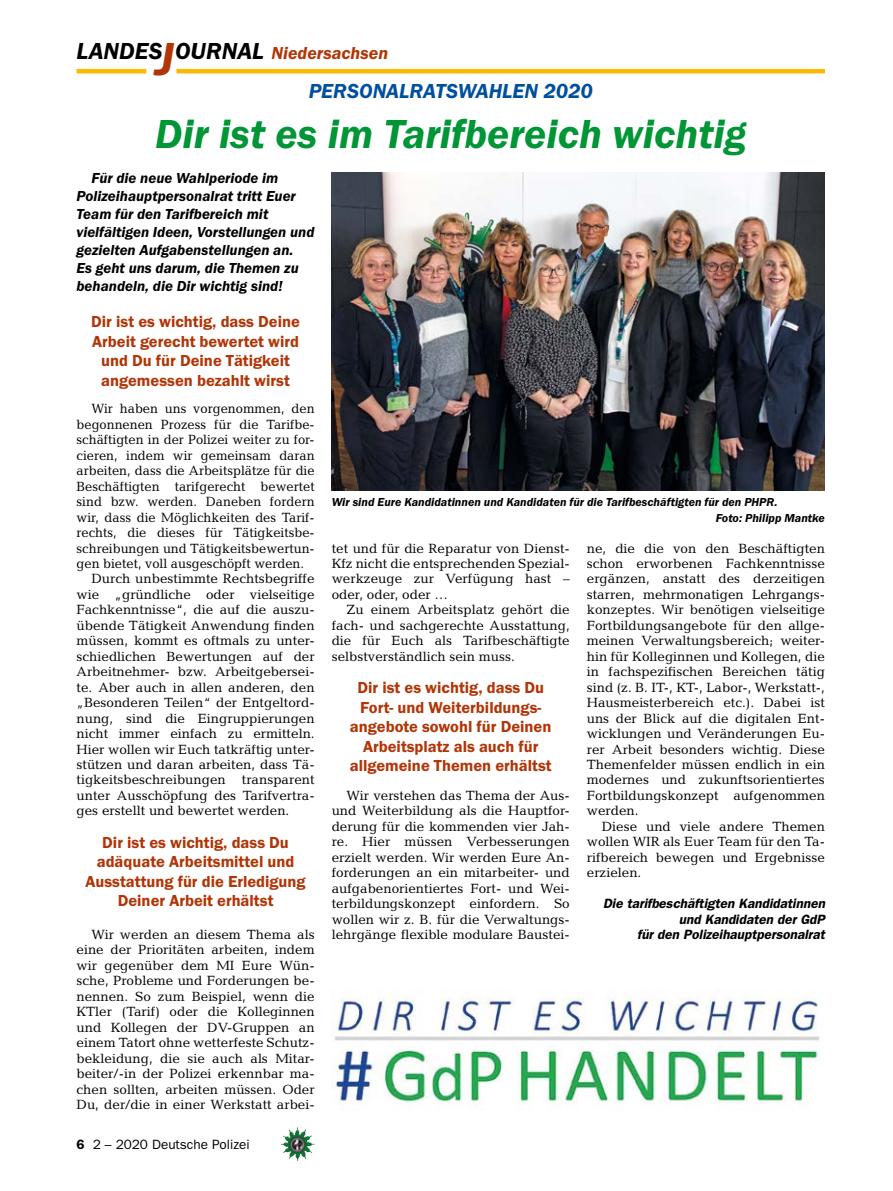
<style>
.page{position:relative;width:893px;height:1191px;background:#fff}
.page>*{position:absolute;margin:0;border:0;box-sizing:border-box;transform-origin:0 0}
._02__HEADLINE_3spalt{font:italic 600 42px "Franklin Gothic Itc T";color:#009636}
._01__RUBRIKENZEILE_o{font:italic 600 21px "Franklin Gothic Itc T";color:#004f9f}
.t1{font:italic 600 18px "Franklin Gothic Itc T";color:#b13507}
._16__ZÜ_A_3-zeilig{font:600 16.5px/19.5px "Franklin Gothic Itc T";color:#b13507;text-align:center}
._08__VORSPANN{font:italic 600 15px/18px "Franklin Gothic Itc T";color:#000}
._09__GRUNDTEXT___Blo{font:13.5px/15.5px "Candida";color:#000;text-align:justify}
._09__GRUNDTEXT___Blo-2{font:13.5px/15.5px "Candida";color:#000;text-align:justify;scale:.96 1}
._13__UNTERSCHRIFT_Ar{font:italic 600 13.5px/15.5px "Franklin Gothic";color:#000;text-align:right}
.t2{font:13.5px "Franklin Gothic";color:#000}
._12__BILDUNTERSCHRIF{font:italic 600 12px/15.5px "Franklin Gothic Itc T";color:#000}
.s1{font-size:24px;color:#000}
.s2{font-size:48px}
.s3{font-weight:600}
</style>
<div class="page">
<hr style="left:77px;top:69px;width:69px;height:4px;background:#fbba00">
<hr style="left:176px;top:69px;width:649px;height:4px;background:#fbba00">
<img style="left:281px;top:1128px;width:16px;height:24px">
<img style="left:332px;top:173px;width:493px;height:318px">
<img style="left:331px;top:989px;width:494px;height:121px">
<h3 class="t1" style="left:77px;top:42px;width:313px"><span class="s1">LANDES</span><span class="s2">J</span><span class="s1">OURNAL</span> Niedersachsen</h3>
<p class="_01__RUBRIKENZEILE_o" style="left:309px;top:79px;width:286px">PERSONALRATSWAHLEN 2020</p>
<p class="_02__HEADLINE_3spalt" style="left:155px;top:109px;width:593px">Dir ist es im Tarifbereich wichtig</p>
<p class="_08__VORSPANN" style="left:77px;top:168px;width:239px;text-indent:15px">Für die neue Wahlperiode im Polizeihauptpersonalrat tritt Euer Team für den Tarifbereich mit vielfältigen Ideen, Vorstellungen und gezielten Aufgabenstellungen an.<br>Es geht uns darum, die Themen zu behandeln, die Dir wichtig sind!</p>
<p class="_16__ZÜ_A_3-zeilig" style="left:91px;top:312px;width:210px">Dir ist es wichtig, dass Deine<br>Arbeit gerecht bewertet wird und Du für Deine Tätigkeit angemessen bezahlt wirst</p>
<p class="_09__GRUNDTEXT___Blo-2" style="left:77px;top:401px;width:250px;text-indent:15px">Wir haben uns vorgenommen, den begonnenen Prozess für die Tarifbe&shy;schäftigten in der Polizei weiter zu for&shy;cieren, indem wir gemeinsam daran arbeiten, dass die Arbeitsplätze für die Beschäftigten tarifgerecht bewertet sind bzw. werden. Daneben fordern wir, dass die Möglichkeiten des Tarif&shy;rechts, die dieses für Tätigkeitsbe&shy;schreibungen und Tätigkeitsbewertun&shy;gen bietet, voll ausgeschöpft werden.</p>
<p class="_09__GRUNDTEXT___Blo" style="left:77px;top:571px;width:240px;text-indent:15px">Durch unbestimmte Rechtsbegriffe wie „gründliche oder vielseitige Fachkenntnisse“, die auf die auszu&shy;übende Tätigkeit Anwendung finden müssen, kommt es oftmals zu unter&shy;schiedlichen Bewertungen auf der Arbeitnehmer- bzw. Arbeitgebersei&shy;te. Aber auch in allen anderen, den „Besonderen Teilen“ der Entgeltord&shy;nung, sind die Eingruppierungen nicht immer einfach zu ermitteln.<br>Hier wollen wir Euch tatkräftig unter&shy;stützen und daran arbeiten, dass Tä&shy;tigkeitsbeschreibungen transparent unter Ausschöpfung des Tarifvertra&shy;ges erstellt und bewertet werden.</p>
<p class="_16__ZÜ_A_3-zeilig" style="left:85px;top:832px;width:222px">Dir ist es wichtig, dass Du adäquate Arbeitsmittel und<br>Ausstattung für die Erledigung<br>Deiner Arbeit erhältst</p>
<p class="_09__GRUNDTEXT___Blo" style="left:77px;top:926px;width:240px;text-align:left;text-indent:15px">Wir werden an diesem Thema als eine der Prioritäten arbeiten, indem wir gegenüber dem MI Eure Wün&shy;sche, Probleme und Forderungen be&shy;nennen. So zum Beispiel, wenn die KTler (Tarif) oder die Kolleginnen und Kollegen der DV-Gruppen an einem Tatort ohne wetterfeste Schutz&shy;bekleidung, die sie auch als Mitar&shy;beiter/-in der Polizei erkennbar ma&shy;chen sollten, arbeiten müssen. Oder Du, der/die in einer Werkstatt arbei-</p>
<p class="_12__BILDUNTERSCHRIF" style="left:716px;top:494px;width:111px;text-indent:-384px">Wir sind Eure Kandidatinnen und Kandidaten für die Tarifbeschäftigten für den PHPR.<br>Foto: Philipp Mantke</p>
<p class="_09__GRUNDTEXT___Blo" style="left:332px;top:540px;width:240px">tet und für die Reparatur von Dienst-Kfz nicht die entsprechenden Spezial&shy;werkzeuge zur Verfügung hast – oder, oder, oder …</p>
<p class="_09__GRUNDTEXT___Blo" style="left:332px;top:602px;width:240px;text-indent:15px">Zu einem Arbeitsplatz gehört die fach- und sachgerechte Ausstattung, die für Euch als Tarifbeschäftigte selbstverständlich sein muss.</p>
<p class="_16__ZÜ_A_3-zeilig" style="left:350px;top:677px;width:203px">Dir ist es wichtig, dass Du<br>Fort- und Weiterbildungs&shy;angebote sowohl für Deinen<br>Arbeitsplatz als auch für allgemeine Themen erhältst</p>
<p class="_09__GRUNDTEXT___Blo" style="left:332px;top:787px;width:240px;text-indent:15px">Wir verstehen das Thema der Aus&shy;und Weiterbildung als die Hauptfor&shy;derung für die kommenden vier Jah&shy;re. Hier müssen Verbesserungen erzielt werden. Wir werden Eure An&shy;forderungen an ein mitarbeiter- und aufgabenorientiertes Fort- und Wei&shy;terbildungskonzept einfordern. So wollen wir z. B. für die Verwaltungs&shy;lehrgänge flexible modulare Baustei-</p>
<p class="_09__GRUNDTEXT___Blo" style="left:587px;top:540px;width:240px">ne, die die von den Beschäftigten schon erworbenen Fachkenntnisse ergänzen, anstatt des derzeitigen starren, mehrmonatigen Lehrgangs&shy;konzeptes. Wir benötigen vielseitige Fortbildungsangebote für den allge&shy;meinen Verwaltungsbereich; weiter&shy;hin für Kolleginnen und Kollegen, die in fachspezifischen Bereichen tätig sind (z. B. IT-, KT-, Labor-, Werkstatt-, Hausmeisterbereich etc.). Dabei ist uns der Blick auf die digitalen Ent&shy;wicklungen und Veränderungen Eu&shy;rer Arbeit besonders wichtig. Diese Themenfelder müssen endlich in ein modernes und zukunftsorientiertes Fortbildungskonzept aufgenommen werden.</p>
<p class="_09__GRUNDTEXT___Blo" style="left:587px;top:818px;width:240px;text-indent:15px">Diese und viele andere Themen wollen WIR als Euer Team für den Ta&shy;rifbereich bewegen und Ergebnisse erzielen.</p>
<p class="_13__UNTERSCHRIFT_Ar" style="left:603px;top:895px;width:223px">Die tarifbeschäftigten Kandidatinnen und Kandidaten der GdP<br>für den Polizeihauptpersonalrat</p>
<p class="t2" style="left:77px;top:1136px;width:175px"><span class="s3">6</span> 2 – 2020 Deutsche Polizei</p>
</div>
